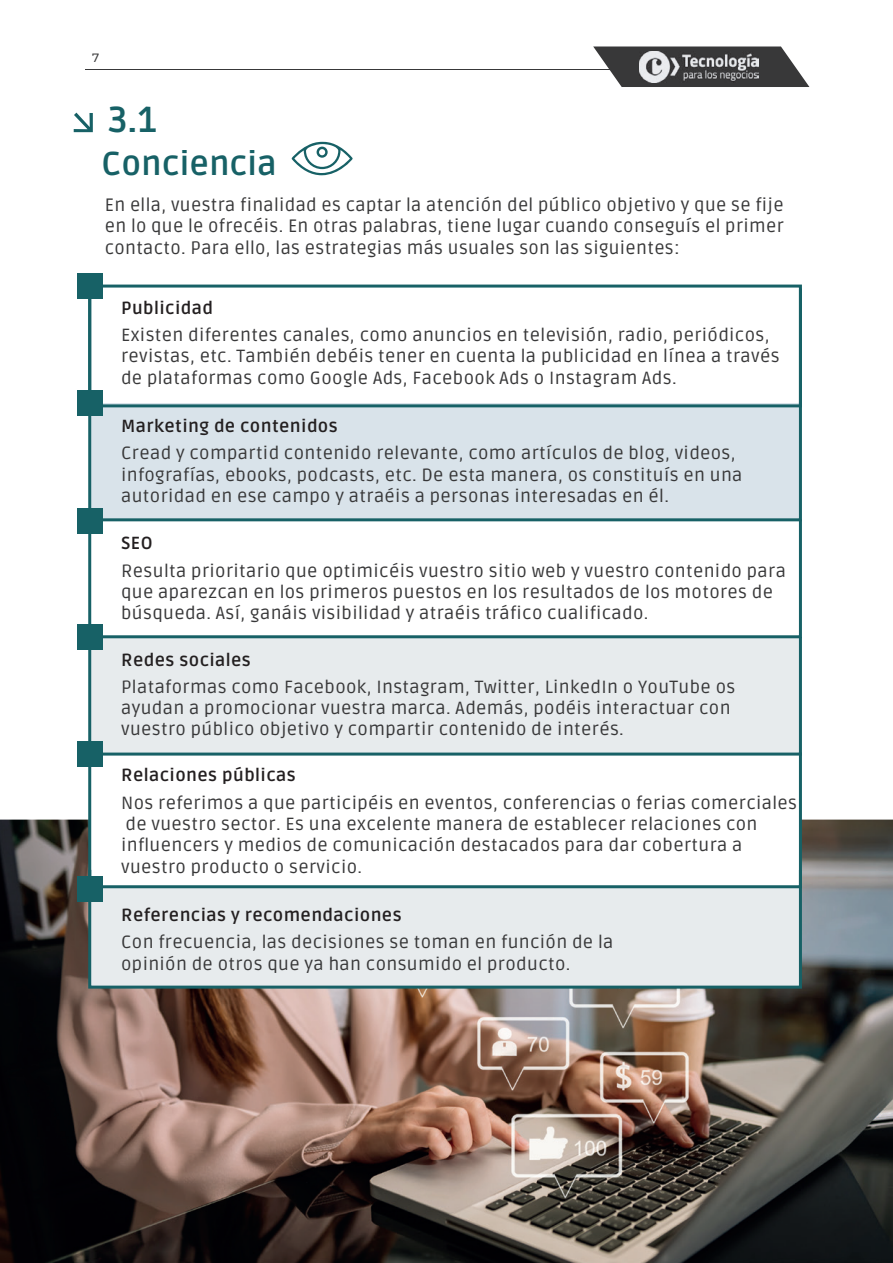
<style>
.page{position:relative;width:893px;height:1263px;background:#fff}
.page>*{position:absolute;margin:0;border:0;box-sizing:border-box;transform-origin:0 0}
.t1{font:700 36px "Ruda";color:#176166}
.t2{font:700 33px "Ruda";color:#176166}
.t3{font:18px/21.6px "Ruda";letter-spacing:.02em;color:#383839;text-align:justify}
.t4{font:17.7px/21.3px "Ruda";letter-spacing:.02em;color:#383839}
.t5{font:700 17.4px "Ruda";letter-spacing:.025em;color:#231f20}
.t6{font:12px "Montserrat";color:#383839}
</style>
<div class="page">
<img style="left:0;top:819px;width:893px;height:444px">
<div style="left:90px;top:286px;width:710px;height:701px;background:#fff"></div>
<hr style="left:85px;top:69px;width:673px;height:1px;background:#383839">
<svg style="left:593px;top:47px;width:216px;height:40px"></svg>
<img style="left:639px;top:51px;width:119px;height:31px">
<svg style="left:74px;top:113px;width:19px;height:19px"></svg>
<div style="left:90px;top:637px;width:710px;height:117px;background:#e7ebed"></div>
<div style="left:90px;top:403px;width:710px;height:118px;background:#d9e3ea"></div>
<div style="left:88px;top:518px;width:714px;height:120px;border:3px solid #176166"></div>
<div style="left:88px;top:401px;width:714px;height:120px;border:3px solid #176166"></div>
<div style="left:88px;top:287px;width:714px;height:120px;border:3px solid #176166"></div>
<div style="left:88px;top:635px;width:714px;height:120px;border:3px solid #176166"></div>
<div style="left:90px;top:887px;width:710px;height:100px;background:#e7ebed"></div>
<div style="left:88px;top:751px;width:714px;height:137px;border:3px solid #176166"></div>
<div style="left:88px;top:868px;width:714px;height:120px;border:3px solid #176166"></div>
<div style="left:77px;top:273px;width:26px;height:26px;background:#176166"></div>
<div style="left:77px;top:509px;width:26px;height:25px;background:#176166"></div>
<div style="left:77px;top:391px;width:26px;height:25px;background:#176166"></div>
<div style="left:77px;top:624px;width:26px;height:26px;background:#176166"></div>
<div style="left:77px;top:742px;width:26px;height:25px;background:#176166"></div>
<div style="left:77px;top:876px;width:26px;height:26px;background:#176166"></div>
<svg style="left:292px;top:142px;width:61px;height:33px"></svg>
<p class="t6" style="left:92px;top:49px;width:9px">7</p>
<h1 class="t1" style="left:108px;top:100px;width:50px">3.1</h1>
<h2 class="t2" style="left:102px;top:145px;width:177px">Conciencia</h2>
<p class="t3" style="left:105px;top:194px;width:680px">En ella, vuestra finalidad es captar la atención del público objetivo y que se fije en lo que le ofrecéis. En otras palabras, tiene lugar cuando conseguís el primer contacto. Para ello, las estrategias más usuales son las siguientes:</p>
<p class="t5" style="left:121px;top:298px;width:94px">Publicidad</p>
<p class="t4" style="left:121px;top:325px;width:660px">Existen diferentes canales, como anuncios en televisión, radio, periódicos, revistas, etc. También debéis tener en cuenta la publicidad en línea a través de plataformas como Google Ads, Facebook Ads o Instagram Ads.</p>
<p class="t5" style="left:121px;top:416px;width:218px">Marketing de contenidos</p>
<p class="t4" style="left:121px;top:443px;width:623px">Cread y compartid contenido relevante, como artículos de blog, videos, infografías, ebooks, podcasts, etc. De esta manera, os constituís en una autoridad en ese campo y atraéis a personas interesadas en él.</p>
<p class="t5" style="left:121px;top:533px;width:33px">SEO</p>
<p class="t4" style="left:121px;top:560px;width:666px">Resulta prioritario que optimicéis vuestro sitio web y vuestro contenido para que aparezcan en los primeros puestos en los resultados de los motores de búsqueda. Así, ganáis visibilidad y atraéis tráfico cualificado.</p>
<p class="t5" style="left:121px;top:650px;width:131px">Redes sociales</p>
<p class="t4" style="left:121px;top:676px;width:616px">Plataformas como Facebook, Instagram, Twitter, LinkedIn o YouTube os ayudan a promocionar vuestra marca. Además, podéis interactuar con vuestro público objetivo y compartir contenido de interés.</p>
<p class="t5" style="left:121px;top:766px;width:176px">Relaciones públicas</p>
<p class="t4" style="left:121px;top:792px;width:678px">Nos referimos a que participéis en eventos, conferencias o ferias comerciales de vuestro sector. Es una excelente manera de establecer relaciones con influencers y medios de comunicación destacados para dar cobertura a vuestro producto o servicio.</p>
<p class="t5" style="left:121px;top:905px;width:282px">Referencias y recomendaciones</p>
<p class="t4" style="left:121px;top:932px;width:494px">Con frecuencia, las decisiones se toman en función de la opinión de otros que ya han consumido el producto.</p>
</div>
